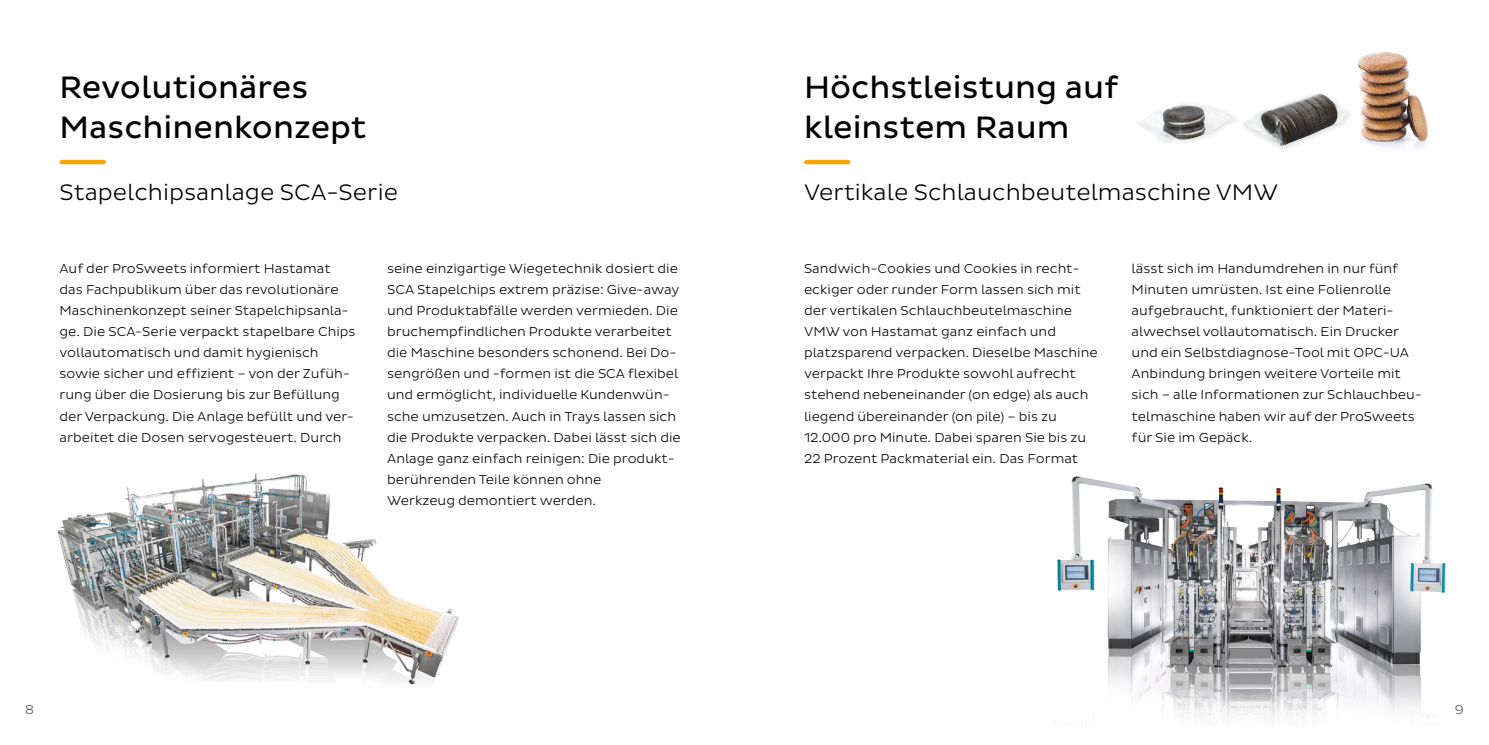
<style>
.page{position:relative;width:1489px;height:745px;background:#fff}
.page>*{position:absolute;margin:0;border:0;box-sizing:border-box;transform-origin:0 0}
.t1{font:31.5px/40.2px "Pluto Sans";color:#000}
.t2{font:300 22.75px "Pluto Sans";color:#000}
.t3{font:300 13.12px/21px "Pluto Sans";color:#000}
.t4{font:300 13.12px "Pluto Sans";color:#575756}
</style>
<div class="page">
<img style="left:59px;top:473px;width:400px;height:212px">
<hr style="left:62px;top:160px;width:42px;height:4px;background:#f7a600">
<img style="left:1053px;top:476px;width:393px;height:247px">
<hr style="left:806px;top:160px;width:42px;height:4px;background:#f7a600">
<img style="left:1358px;top:52px;width:70px;height:85px">
<svg style="left:1364px;top:137px;width:63px;height:11px"></svg>
<img style="left:1244px;top:93px;width:105px;height:53px">
<img style="left:1136px;top:105px;width:101px;height:36px">
<h1 class="t1" style="left:60px;top:67px;width:308px">Revolutionäres<br>Maschinenkonzept</h1>
<h2 class="t2" style="left:60px;top:178px;width:340px">Stapelchipsanlage SCA-Serie</h2>
<p class="t3" style="left:60px;top:258px;width:297px">Auf der ProSweets informiert Hastamat das Fachpublikum über das revolutionäre Maschinenkonzept seiner Stapelchipsanla&shy;ge. Die SCA-Serie verpackt stapelbare Chips vollautomatisch und damit hygienisch sowie sicher und effizient – von der Zufüh&shy;rung über die Dosierung bis zur Befüllung der Verpackung. Die Anlage befüllt und ver&shy;arbeitet die Dosen servogesteuert. Durch</p>
<p class="t3" style="left:387px;top:258px;width:295px">seine einzigartige Wiegetechnik dosiert die SCA Stapelchips extrem präzise: Give-away und Produktabfälle werden vermieden. Die bruchempfindlichen Produkte verarbeitet die Maschine besonders schonend. Bei Do&shy;sengrößen und -formen ist die SCA flexibel und ermöglicht, individuelle Kundenwün&shy;sche umzusetzen. Auch in Trays lassen sich die Produkte verpacken. Dabei lässt sich die Anlage ganz einfach reinigen: Die produkt&shy;berührenden Teile können ohne<br>Werkzeug demontiert werden.</p>
<h1 class="t1" style="left:804px;top:67px;width:316px">Höchstleistung auf kleinstem Raum</h1>
<h2 class="t2" style="left:804px;top:178px;width:475px">Vertikale Schlauchbeutelmaschine VMW</h2>
<p class="t3" style="left:804px;top:258px;width:295px">Sandwich-Cookies und Cookies in recht&shy;eckiger oder runder Form lassen sich mit der vertikalen Schlauchbeutelmaschine VMW von Hastamat ganz einfach und platzsparend verpacken. Dieselbe Maschine verpackt Ihre Produkte sowohl aufrecht stehend nebeneinander (on edge) als auch liegend übereinander (on pile) – bis zu 12.000 pro Minute. Dabei sparen Sie bis zu 22 Prozent Packmaterial ein. Das Format</p>
<p class="t3" style="left:1131px;top:258px;width:292px">lässt sich im Handumdrehen in nur fünf Minuten umrüsten. Ist eine Folienrolle aufgebraucht, funktioniert der Materi&shy;alwechsel vollautomatisch. Ein Drucker und ein Selbstdiagnose-Tool mit OPC- UA Anbindung bringen weitere Vorteile mit sich – alle Informationen zur Schlauchbeu&shy;telmaschine haben wir auf der ProSweets für Sie im Gepäck.</p>
<p class="t4" style="left:25px;top:701px;width:10px">8</p>
<p class="t4" style="left:1454px;top:701px;width:11px">9</p>
</div>
